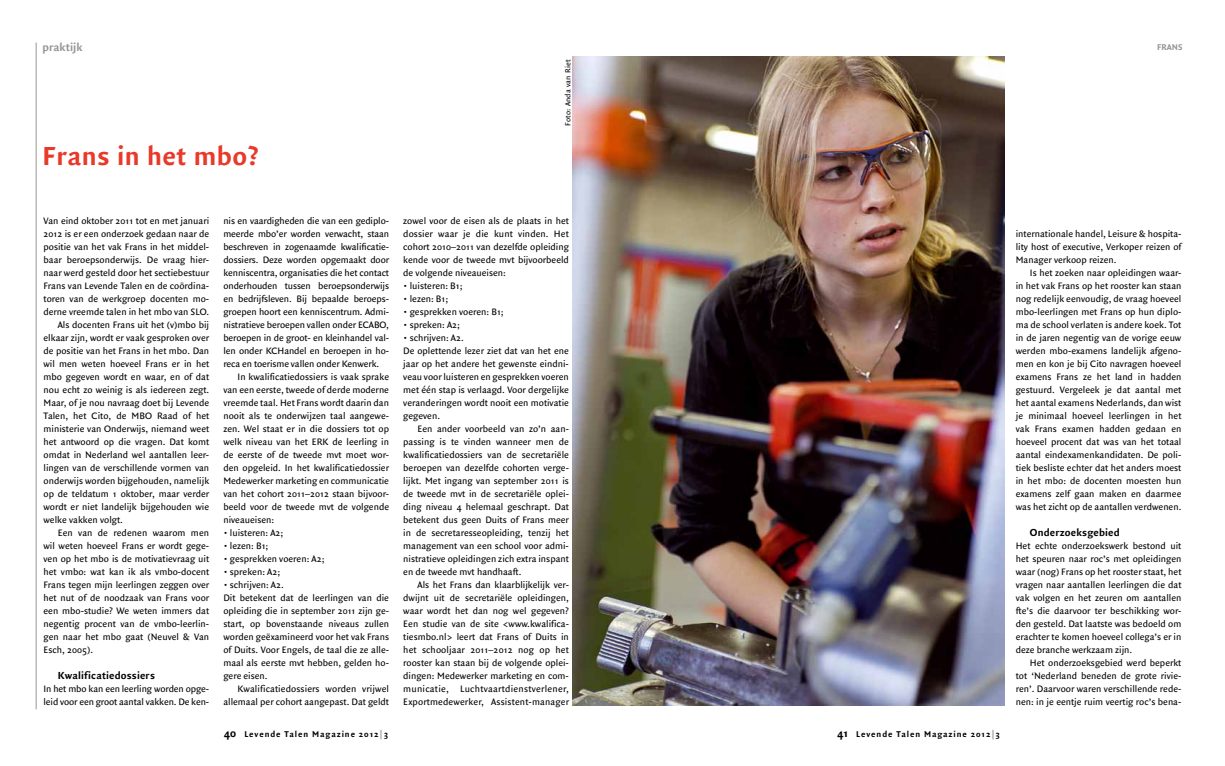
<style>
.page{position:relative;width:1225px;height:766px;background:#fff}
.page>*{position:absolute;margin:0;border:0;box-sizing:border-box;transform-origin:0 0}
.t1{font:700 28px "Quadraat Sans";letter-spacing:.015em;color:#e83929}
.t2{font:700 12px "Quadraat Sans";color:#959499}
.t3{font:700 11px "Quadraat Sans";letter-spacing:.015em;color:#000}
.t4{font:10px/13px "Quadraat Sans";color:#000;text-align:justify}
.t5{font:700 9px "Quadraat Sans";letter-spacing:.1em;color:#000}
.t6{font:700 9px "Quadraat Sans";color:#959499}
.t7{font:8px "Quadraat Sans";letter-spacing:.025em;color:#000}
.s1{font-size:12px}
.s2{color:#959499}
</style>
<div class="page">
<hr style="left:36px;top:43px;width:1px;height:666px;background:#959499">
<img style="left:573px;top:57px;width:431px;height:648px">
<p class="t2" style="left:43px;top:40px;width:41px">praktijk</p>
<h1 class="t1" style="left:43px;top:140px;width:217px">Frans in het mbo?</h1>
<p class="t7" style="left:563px;top:126px;width:68px;rotate:-90deg">Foto: Anda van Riet</p>
<p class="t6" style="left:1157px;top:42px;width:27px">FRANS</p>
<p class="t4" style="left:44px;top:214px;width:167px">Van eind oktober 2011 tot en met januari</p>
<p class="t4" style="left:44px;top:227px;width:167px">2012 is er een onderzoek gedaan naar de</p>
<p class="t4" style="left:44px;top:240px;width:167px">positie van het vak Frans in het middel-</p>
<p class="t4" style="left:44px;top:253px;width:167px">baar beroepsonderwijs. De vraag hier-</p>
<p class="t4" style="left:44px;top:266px;width:167px">naar werd gesteld door het sectiebestuur</p>
<p class="t4" style="left:44px;top:279px;width:167px">Frans van Levende Talen en de coördina-</p>
<p class="t4" style="left:44px;top:292px;width:167px">toren van de werkgroep docenten mo-</p>
<p class="t4" style="left:44px;top:305px;width:167px">derne vreemde talen in het mbo van SLO.</p>
<p class="t4" style="left:58px;top:318px;width:153px">Als docenten Frans uit het (v)mbo bij</p>
<p class="t4" style="left:44px;top:331px;width:167px">elkaar zijn, wordt er vaak gesproken over</p>
<p class="t4" style="left:44px;top:344px;width:167px">de positie van het Frans in het mbo. Dan</p>
<p class="t4" style="left:44px;top:357px;width:167px">wil men weten hoeveel Frans er in het</p>
<p class="t4" style="left:44px;top:370px;width:167px">mbo gegeven wordt en waar, en of dat</p>
<p class="t4" style="left:44px;top:383px;width:167px">nou echt zo weinig is als iedereen zegt.</p>
<p class="t4" style="left:44px;top:396px;width:167px">Maar, of je nou navraag doet bij Levende</p>
<p class="t4" style="left:44px;top:409px;width:167px">Talen, het Cito, de MBO Raad of het</p>
<p class="t4" style="left:44px;top:422px;width:167px">ministerie van Onderwijs, niemand weet</p>
<p class="t4" style="left:44px;top:435px;width:167px">het antwoord op die vragen. Dat komt</p>
<p class="t4" style="left:44px;top:448px;width:167px">omdat in Nederland wel aantallen leer-</p>
<p class="t4" style="left:44px;top:461px;width:167px">lingen van de verschillende vormen van</p>
<p class="t4" style="left:44px;top:474px;width:167px">onderwijs worden bijgehouden, namelijk</p>
<p class="t4" style="left:44px;top:487px;width:167px">op de teldatum 1 oktober, maar verder</p>
<p class="t4" style="left:44px;top:500px;width:167px">wordt er niet landelijk bijgehouden wie</p>
<p class="t4" style="left:44px;top:513px;width:81px">welke vakken volgt.</p>
<p class="t4" style="left:58px;top:526px;width:153px">Een van de redenen waarom men</p>
<p class="t4" style="left:44px;top:539px;width:167px">wil weten hoeveel Frans er wordt gege-</p>
<p class="t4" style="left:44px;top:552px;width:167px">ven op het mbo is de motivatievraag uit</p>
<p class="t4" style="left:44px;top:565px;width:167px">het vmbo: wat kan ik als vmbo-docent</p>
<p class="t4" style="left:44px;top:578px;width:167px">Frans tegen mijn leerlingen zeggen over</p>
<p class="t4" style="left:44px;top:591px;width:167px">het nut of de noodzaak van Frans voor</p>
<p class="t4" style="left:44px;top:604px;width:167px">een mbo-studie? We weten immers dat</p>
<p class="t4" style="left:44px;top:617px;width:167px">negentig procent van de vmbo-leerlin-</p>
<p class="t4" style="left:44px;top:630px;width:167px">gen naar het mbo gaat (Neuvel &amp; Van</p>
<p class="t4" style="left:44px;top:643px;width:51px">Esch, 2005).</p>
<p class="t3" style="left:58px;top:669px;width:99px">Kwalificatiedossiers</p>
<p class="t4" style="left:44px;top:682px;width:167px">In het mbo kan een leerling worden opge&shy;leid voor een groot aantal vakken. De ken-</p>
<p class="t4" style="left:223px;top:214px;width:167px">nis en vaardigheden die van een gediplo-</p>
<p class="t4" style="left:223px;top:227px;width:167px">meerde mbo’er worden verwacht, staan</p>
<p class="t4" style="left:223px;top:240px;width:167px">beschreven in zogenaamde kwalificatie-</p>
<p class="t4" style="left:223px;top:253px;width:167px">dossiers. Deze worden opgemaakt door</p>
<p class="t4" style="left:223px;top:266px;width:167px">kenniscentra, organisaties die het contact</p>
<p class="t4" style="left:223px;top:279px;width:167px">onderhouden tussen beroepsonderwijs</p>
<p class="t4" style="left:223px;top:292px;width:167px">en bedrijfsleven. Bij bepaalde beroeps-</p>
<p class="t4" style="left:223px;top:305px;width:167px">groepen hoort een kenniscentrum. Admi-</p>
<p class="t4" style="left:223px;top:318px;width:167px">nistratieve beroepen vallen onder ECABO,</p>
<p class="t4" style="left:223px;top:331px;width:167px">beroepen in de groot- en kleinhandel val-</p>
<p class="t4" style="left:223px;top:344px;width:167px">len onder KCHandel en beroepen in ho-</p>
<p class="t4" style="left:223px;top:357px;width:157px">reca en toerisme vallen onder Kenwerk.</p>
<p class="t4" style="left:237px;top:370px;width:153px">In kwalificatiedossiers is vaak sprake</p>
<p class="t4" style="left:223px;top:383px;width:167px">van een eerste, tweede of derde moderne</p>
<p class="t4" style="left:223px;top:396px;width:167px">vreemde taal. Het Frans wordt daarin dan</p>
<p class="t4" style="left:223px;top:409px;width:167px">nooit als te onderwijzen taal aangewe-</p>
<p class="t4" style="left:223px;top:422px;width:167px">zen. Wel staat er in die dossiers tot op</p>
<p class="t4" style="left:223px;top:435px;width:167px">welk niveau van het ERK de leerling in</p>
<p class="t4" style="left:223px;top:448px;width:167px">de eerste of de tweede mvt moet wor-</p>
<p class="t4" style="left:223px;top:461px;width:167px">den opgeleid. In het kwalificatiedossier</p>
<p class="t4" style="left:223px;top:474px;width:167px">Medewerker marketing en communicatie</p>
<p class="t4" style="left:223px;top:487px;width:167px">van het cohort 2011–2012 staan bijvoor-</p>
<p class="t4" style="left:223px;top:500px;width:167px">beeld voor de tweede mvt de volgende</p>
<p class="t4" style="left:223px;top:513px;width:52px">niveaueisen:</p>
<p class="t4" style="left:223px;top:526px;width:61px">• luisteren: A2;</p>
<p class="t4" style="left:223px;top:539px;width:47px">• lezen: B1;</p>
<p class="t4" style="left:223px;top:552px;width:103px">• gesprekken voeren: A2;</p>
<p class="t4" style="left:223px;top:565px;width:58px">• spreken: A2;</p>
<p class="t4" style="left:223px;top:578px;width:167px;text-align:left">• schrijven: A2.<br>Dit betekent dat de leerlingen van die opleiding die in september 2011 zijn ge&shy;start, op bovenstaande niveaus zullen worden geëxamineerd voor het vak Frans of Duits. Voor Engels, de taal die ze alle&shy;maal als eerste mvt hebben, gelden ho&shy;gere eisen.</p>
<p class="t4" style="left:223px;top:682px;width:167px;text-align:right">Kwalificatiedossiers worden vrijwel allemaal per cohort aangepast. Dat geldt</p>
<p class="t4" style="left:403px;top:214px;width:167px">zowel voor de eisen als de plaats in het dossier waar je die kunt vinden. Het cohort 2010–2011 van dezelfde opleiding kende voor de tweede mvt bijvoorbeeld de volgende niveaueisen:</p>
<p class="t4" style="left:403px;top:279px;width:61px">• luisteren: B1;</p>
<p class="t4" style="left:403px;top:292px;width:47px">• lezen: B1;</p>
<p class="t4" style="left:403px;top:305px;width:102px">• gesprekken voeren: B1;</p>
<p class="t4" style="left:403px;top:318px;width:58px">• spreken: A2;</p>
<p class="t4" style="left:403px;top:331px;width:167px;text-align:left">• schrijven: A2.<br>De oplettende lezer ziet dat van het ene jaar op het andere het gewenste eindni&shy;veau voor luisteren en gesprekken voeren met één stap is verlaagd. Voor dergelijke veranderingen wordt nooit een motivatie gegeven.</p>
<p class="t4" style="left:403px;top:422px;width:167px;text-indent:14px">Een ander voorbeeld van zo’n aan&shy;passing is te vinden wanneer men de kwalificatiedossiers van de secretariële beroepen van dezelfde cohorten verge&shy;lijkt. Met ingang van september 2011 is de tweede mvt in de secretariële oplei&shy;ding niveau 4 helemaal geschrapt. Dat betekent dus geen Duits of Frans meer in de secretaresseopleiding, tenzij het management van een school voor admi&shy;nistratieve opleidingen zich extra inspant en de tweede mvt handhaaft.</p>
<p class="t4" style="left:403px;top:578px;width:167px;text-indent:14px">Als het Frans dan klaarblijkelijk ver&shy;dwijnt uit de secretariële opleidingen, waar wordt het dan nog wel gegeven?<br>Een studie van de site &lt;www.kwalifica&shy;tiesmbo.nl&gt; leert dat Frans of Duits in het schooljaar 2011–2012 nog op het rooster kan staan bij de volgende oplei&shy;dingen: Medewerker marketing en com&shy;municatie, Luchtvaartdienstverlener, Exportmedewerker, Assistent-manager</p>
<p class="t5" style="left:224px;top:729px;width:166px"><span class="s1">40</span> Levende Talen Magazine 2012<span class="s2">|</span>3</p>
<p class="t5" style="left:837px;top:729px;width:164px"><span class="s1">41</span> Levende Talen Magazine 2012<span class="s2">|</span>3</p>
<p class="t4" style="left:1015px;top:227px;width:167px">internationale handel, Leisure &amp; hospita&shy;lity host of executive, Verkoper reizen of Manager verkoop reizen.</p>
<p class="t4" style="left:1015px;top:266px;width:167px;text-indent:14px">Is het zoeken naar opleidingen waar&shy;in het vak Frans op het rooster kan staan nog redelijk eenvoudig, de vraag hoeveel mbo-leerlingen met Frans op hun diplo&shy;ma de school verlaten is andere koek. Tot in de jaren negentig van de vorige eeuw werden mbo-examens landelijk afgeno&shy;men en kon je bij Cito navragen hoeveel examens Frans ze het land in hadden gestuurd. Vergeleek je dat aantal met het aantal examens Nederlands, dan wist je minimaal hoeveel leerlingen in het vak Frans examen hadden gedaan en hoeveel procent dat was van het totaal aantal eindexamenkandidaten. De poli&shy;tiek besliste echter dat het anders moest in het mbo: de docenten moesten hun examens zelf gaan maken en daarmee was het zicht op de aantallen verdwenen.</p>
<p class="t3" style="left:1030px;top:526px;width:91px">Onderzoeksgebied</p>
<p class="t4" style="left:1015px;top:539px;width:167px">Het echte onderzoekswerk bestond uit het speuren naar roc’s met opleidingen waar (nog) Frans op het rooster staat, het vragen naar aantallen leerlingen die dat vak volgen en het zeuren om aantallen fte’s die daarvoor ter beschikking wor&shy;den gesteld. Dat laatste was bedoeld om erachter te komen hoeveel collega’s er in deze branche werkzaam zijn.</p>
<p class="t4" style="left:1015px;top:656px;width:167px;text-indent:14px">Het onderzoeksgebied werd beperkt tot ‘Nederland beneden de grote rivie&shy;ren’. Daarvoor waren verschillende rede&shy;nen: in je eentje ruim veertig roc’s bena-</p>
</div>
